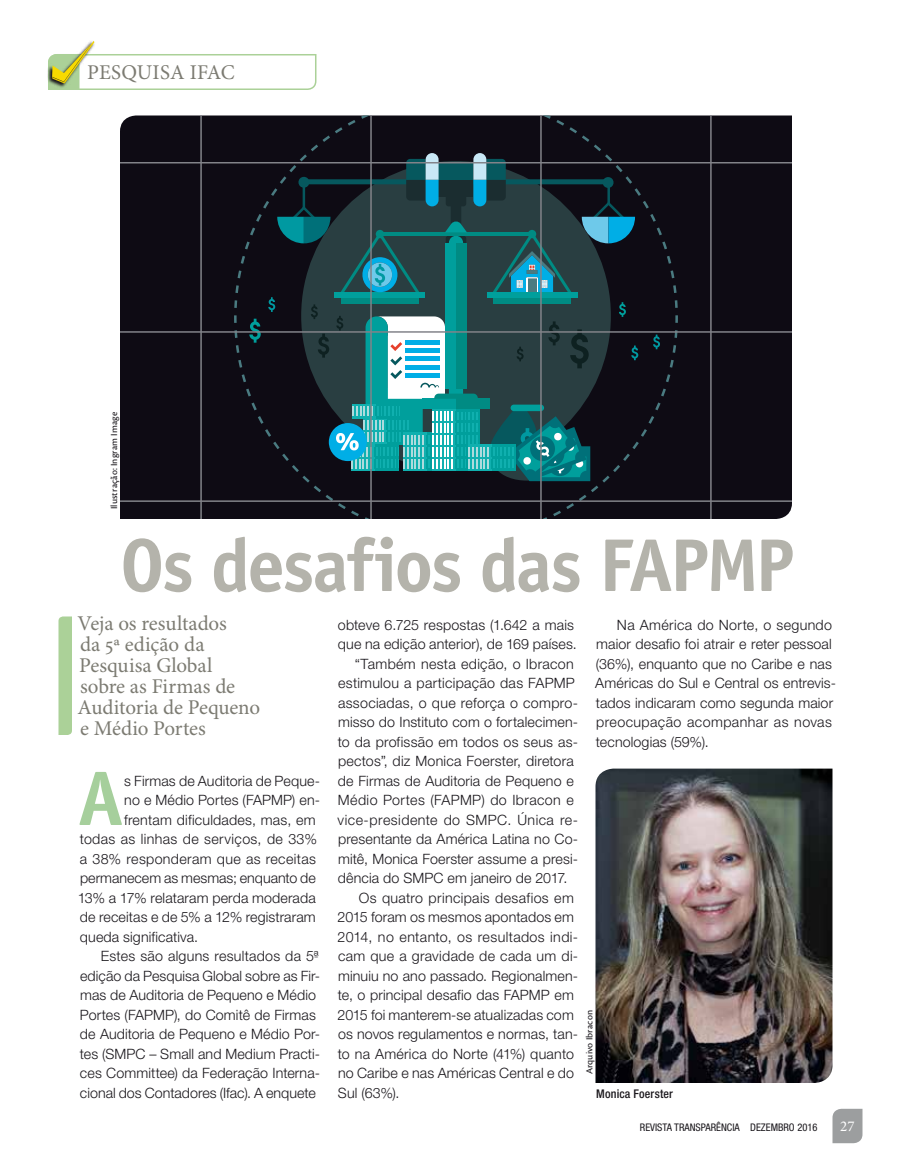
<style>
.page{position:relative;width:906px;height:1170px;background:#fff}
.page>*{position:absolute;margin:0;border:0;box-sizing:border-box;transform-origin:0 0}
.t1{font:700 77.55px "Officina Sans Std";color:#a6cf9c}
.t2{font:700 75px "Officina Sans Std";letter-spacing:-.035em;color:#b4b3ab}
.t3{font:21px/21px "Minion Pro";color:#7c7b72}
.t4{font:15px "Minion Pro";color:#fff}
.t5{font:300 14.25px/19.5px "Helvetica Neue";letter-spacing:.01em;color:#1a171c}
.t6{font:300 14.25px "Helvetica Neue";letter-spacing:.03em;color:#1a171c}
.t7{font:500 condensed 12px "Helvetica Neue";letter-spacing:.015em;color:#1a171c}
.t8{font:condensed 10.5px "Helvetica Neue";color:#1a171c}
.t9{font:9.75px "Cronos Pro Capt";letter-spacing:.015em;color:#1a171c}
.s1{font-family:"Helvetica Neue 45 Ord";font-weight:400}
</style>
<div class="page">
<div style="left:120px;top:116px;width:672px;height:403px;background:#0e0b14"></div>
<svg style="left:58px;top:616px;width:14px;height:119px;background:#aed29c"></svg>
<img style="left:596px;top:769px;width:236px;height:314px">
<div style="left:234px;top:115px;width:444px;height:404px;background:#0e0b14"></div>
<svg style="left:249px;top:319px;width:12px;height:24px"></svg>
<svg style="left:653px;top:335px;width:7px;height:14px"></svg>
<svg style="left:268px;top:153px;width:370px;height:328px;background:#224e54"></svg>
<hr style="left:120px;top:500px;width:672px;height:2px;background:#828389">
<hr style="left:120px;top:331px;width:672px;height:2px;background:#828389">
<hr style="left:120px;top:162px;width:672px;height:2px;background:#828389">
<hr style="left:200px;top:116px;width:2px;height:403px;background:#828389">
<hr style="left:370px;top:116px;width:2px;height:403px;background:#828389">
<hr style="left:540px;top:116px;width:2px;height:403px;background:#828389">
<hr style="left:710px;top:116px;width:2px;height:403px;background:#828389">
<svg style="left:832px;top:1109px;width:30px;height:34px"></svg>
<svg style="left:47px;top:41px;width:270px;height:49px"></svg>
<h3 class="t3" style="left:87px;top:63px;width:149px">Pesquisa Ifac</h3>
<p class="t9" style="left:108px;top:509px;width:99px;rotate:-90deg">Ilustração: Ingram Image</p>
<h2 class="t2" style="left:120px;top:519px;width:676px">Os desafios das FAPMP</h2>
<h3 class="t3" style="left:78px;top:614px;width:184px">Veja os resultados<br>da 5ª edição da<br>Pesquisa Global sobre as Firmas de<br>Auditoria de Pequeno e Médio Portes</h3>
<h1 class="t1" style="left:78px;top:750px;width:47px">A</h1>
<p class="t5" style="left:124px;top:771px;width:197px">s Firmas de Auditoria de Peque-</p>
<p class="t5" style="left:124px;top:790px;width:197px">no e Médio Portes (FAPMP) en-</p>
<p class="t5" style="left:124px;top:810px;width:193px">frentam dificuldades, mas, em</p>
<p class="t5" style="left:80px;top:829px;width:239px">todas as linhas de serviços, de 33%</p>
<p class="t5" style="left:80px;top:849px;width:237px">a 38% responderam que as receitas</p>
<p class="t5" style="left:80px;top:868px;width:237px">permanecem as mesmas; enquanto de</p>
<p class="t5" style="left:78px;top:888px;width:239px">13% a 17% relataram perda moderada</p>
<p class="t5" style="left:80px;top:907px;width:237px">de receitas e de 5% a 12% registraram</p>
<p class="t5" style="left:80px;top:927px;width:120px">queda significativa.</p>
<p class="t5" style="left:101px;top:946px;width:219px">Estes são alguns resultados da 5<span class="s1">ª</span></p>
<p class="t5" style="left:80px;top:966px;width:241px">edição da Pesquisa Global sobre as Fir-</p>
<p class="t5" style="left:80px;top:985px;width:237px">mas de Auditoria de Pequeno e Médio</p>
<p class="t5" style="left:80px;top:1005px;width:238px">Portes (FAPMP), do Comitê de Firmas</p>
<p class="t5" style="left:80px;top:1024px;width:242px">de Auditoria de Pequeno e Médio Por-</p>
<p class="t5" style="left:80px;top:1044px;width:242px">tes (SMPC – Small and Medium Practi-</p>
<p class="t5" style="left:80px;top:1063px;width:242px">ces Committee) da Federação Interna-</p>
<p class="t5" style="left:80px;top:1083px;width:237px">cional dos Contadores (Ifac). A enquete</p>
<p class="t5" style="left:338px;top:615px;width:237px">obteve 6.725 respostas (1.642 a mais</p>
<p class="t5" style="left:338px;top:634px;width:240px">que na edição anterior), de 169 países.</p>
<p class="t5" style="left:355px;top:654px;width:220px">“Também nesta edição, o Ibracon</p>
<p class="t5" style="left:338px;top:673px;width:238px">estimulou a participação das FAPMP</p>
<p class="t5" style="left:338px;top:693px;width:242px">associadas, o que reforça o compro-</p>
<p class="t5" style="left:338px;top:712px;width:241px">misso do Instituto com o fortalecimen-</p>
<p class="t5" style="left:338px;top:732px;width:242px">to da profissão em todos os seus as-</p>
<p class="t5" style="left:338px;top:751px;width:237px">pectos”, diz Monica Foerster, diretora</p>
<p class="t5" style="left:338px;top:771px;width:237px">de Firmas de Auditoria de Pequeno e</p>
<p class="t5" style="left:338px;top:790px;width:237px">Médio Portes (FAPMP) do Ibracon e</p>
<p class="t6" style="left:338px;top:811px;width:242px">vice--presidente do SMPC. Única re-</p>
<p class="t5" style="left:338px;top:829px;width:241px">presentante da América Latina no Co-</p>
<p class="t5" style="left:338px;top:849px;width:241px">mitê, Monica Foerster assume a presi-</p>
<p class="t5" style="left:338px;top:868px;width:231px">dência do SMPC em janeiro de 2017.</p>
<p class="t5" style="left:359px;top:888px;width:217px">Os quatro principais desafios em</p>
<p class="t5" style="left:338px;top:907px;width:238px">2015 foram os mesmos apontados em</p>
<p class="t5" style="left:338px;top:927px;width:242px">2014, no entanto, os resultados indi-</p>
<p class="t5" style="left:338px;top:946px;width:242px">cam que a gravidade de cada um di-</p>
<p class="t5" style="left:338px;top:966px;width:241px">minuiu no ano passado. Regionalmen-</p>
<p class="t5" style="left:338px;top:985px;width:237px">te, o principal desafio das FAPMP em</p>
<p class="t5" style="left:338px;top:1005px;width:238px">2015 foi manterem--se atualizadas com</p>
<p class="t5" style="left:338px;top:1024px;width:242px">os novos regulamentos e normas, tan-</p>
<p class="t5" style="left:338px;top:1044px;width:238px">to na América do Norte (41%) quanto</p>
<p class="t5" style="left:338px;top:1063px;width:237px">no Caribe e nas Américas Central e do</p>
<p class="t5" style="left:338px;top:1083px;width:63px">Sul (63%).</p>
<p class="t5" style="left:595px;top:615px;width:242px;text-indent:22px">Na América do Norte, o segundo maior desafio foi atrair e reter pessoal (36%), enquanto que no Caribe e nas<br>Américas do Sul e Central os entrevis&shy;tados indicaram como segunda maior preocupação acompanhar as novas tecnologias (59%).</p>
<p class="t9" style="left:584px;top:1074px;width:66px;rotate:-90deg">Arquivo Ibracon</p>
<p class="t7" style="left:596px;top:1087px;width:78px">Monica Foerster</p>
<p class="t8" style="left:640px;top:1121px;width:145px">REVISTA TRANSPARÊNCIA DEZEMBRO</p>
<p class="t8" style="left:797px;top:1121px;width:22px">2016</p>
<p class="t4" style="left:840px;top:1117px;width:16px">27</p>
</div>
